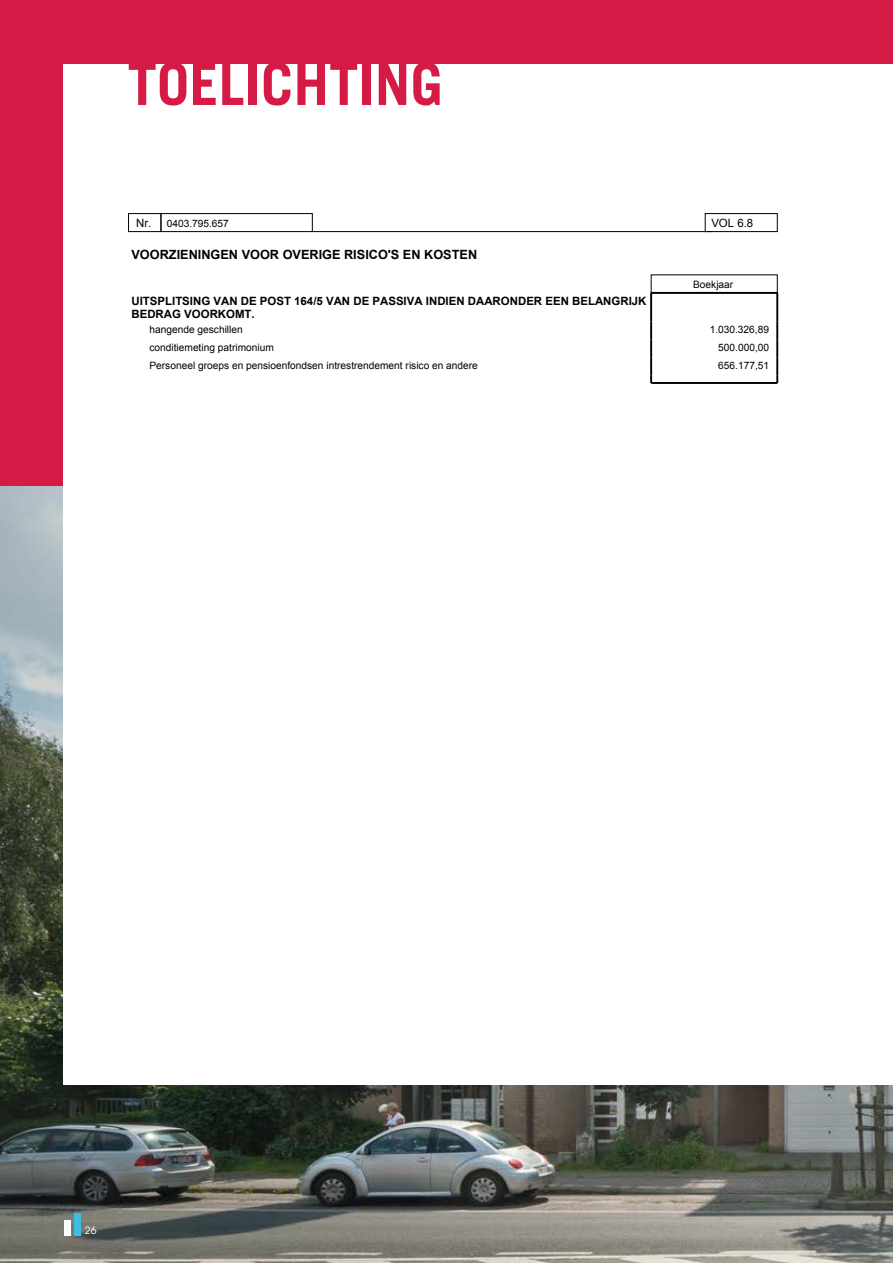
<style>
.page{position:relative;width:893px;height:1263px;background:#fff}
.page>*{position:absolute;margin:0;border:0;box-sizing:border-box;transform-origin:0 0}
.t1{font:700 58.5px "Trade Gothic LT Std";color:#d51a46}
.t2{font:700 12.75px "Arial";color:#000}
.t3{font:700 11.4px/13.4px "Arial";color:#000}
.t4{font:11.4px "Arial";color:#000}
.t5{font:10.2px "Arial";color:#000}
.t6{font:10.05px "ITC Avant Garde Std";color:#fff}
.s1{font-size:11.4px}
</style>
<div class="page">
<img style="left:0;top:486px;width:893px;height:777px">
<div style="left:0;top:0;width:893px;height:486px;background:#d51a46"></div>
<div style="left:64px;top:64px;width:829px;height:1020px;background:#fff"></div>
<div style="left:64px;top:1219px;width:6px;height:16px;background:#fff"></div>
<div style="left:74px;top:1213px;width:7px;height:22px;background:#3fbee3"></div>
<div style="left:128px;top:213px;width:33px;height:19px;border:1px solid #000"></div>
<div style="left:160px;top:213px;width:153px;height:19px;border:1px solid #000"></div>
<div style="left:705px;top:213px;width:73px;height:19px;border:1px solid #000"></div>
<hr style="left:312px;top:231px;width:400px;height:1px;background:#000">
<hr style="left:650px;top:293px;width:2px;height:29px;background:#000">
<hr style="left:651px;top:292px;width:126px;height:2px;background:#000">
<hr style="left:776px;top:293px;width:2px;height:29px;background:#000">
<svg style="left:650px;top:322px;width:2px;height:61px"></svg>
<svg style="left:776px;top:322px;width:2px;height:61px"></svg>
<hr style="left:651px;top:382px;width:126px;height:2px;background:#000">
<h1 class="t1" style="left:128px;top:48px;width:317px">TOELICHTING</h1>
<p class="t5" style="left:136px;top:216px;width:94px"><span class="s1">Nr.</span> 0403.795.657</p>
<p class="t4" style="left:711px;top:216px;width:43px">VOL 6.8</p>
<p class="t2" style="left:131px;top:246px;width:347px">VOORZIENINGEN VOOR OVERIGE RISICO'S EN KOSTEN</p>
<p class="t5" style="left:693px;top:278px;width:42px">Boekjaar</p>
<p class="t3" style="left:131px;top:295px;width:517px">UITSPLITSING VAN DE POST 164/5 VAN DE PASSIVA INDIEN DAARONDER EEN BELANGRIJK<br>BEDRAG VOORKOMT.</p>
<p class="t5" style="left:149px;top:322px;width:95px">hangende geschillen</p>
<p class="t5" style="left:710px;top:322px;width:61px">1.030.326,89</p>
<p class="t5" style="left:149px;top:340px;width:126px">conditiemeting patrimonium</p>
<p class="t5" style="left:718px;top:340px;width:52px">500.000,00</p>
<p class="t5" style="left:149px;top:358px;width:330px">Personeel groeps en pensioenfondsen intrestrendement risico en andere</p>
<p class="t5" style="left:718px;top:358px;width:52px">656.177,51</p>
<p class="t6" style="left:85px;top:1224px;width:13px">26</p>
</div>
